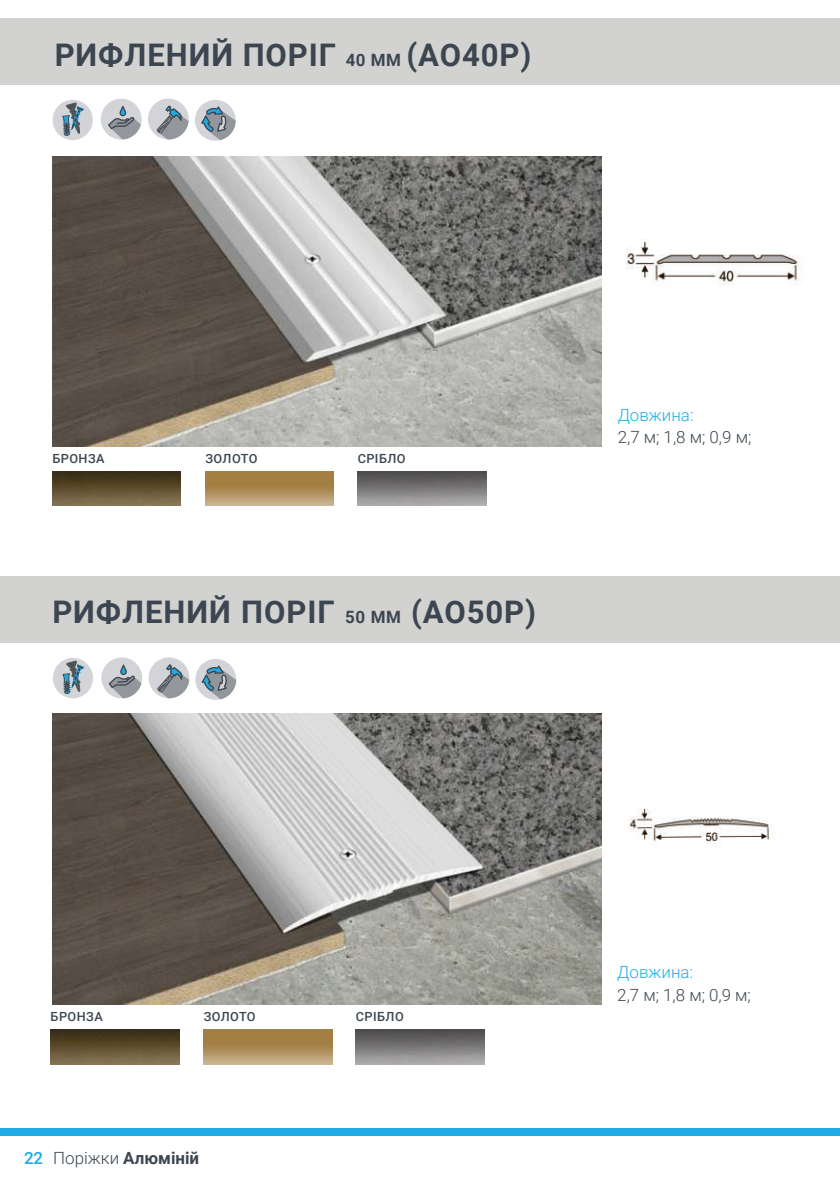
<style>
.page{position:relative;width:840px;height:1191px;background:#fff}
.page>*{position:absolute;margin:0;border:0;box-sizing:border-box;transform-origin:0 0}
.t1{font:700 31.2px "Roboto";letter-spacing:.03em;color:#3c4650}
.t2{font:300 16.8px "Roboto";color:#3c4650}
.t3{font:700 16.8px "Roboto";color:#3c4650}
.t4{font:300 16.8px "Roboto";color:#1fafe5}
.t5{font:500 12.6px "Roboto";letter-spacing:.035em;color:#3c4650}
.s1{font-size:17px}
.s2{font-weight:500;color:#1dace3}
.s3{font-weight:300}
</style>
<div class="page">
<div style="left:0;top:576px;width:839px;height:67px;background:#d2d2d1"></div>
<div style="left:0;top:18px;width:839px;height:66px;background:#d2d2d1"></div>
<img style="left:52px;top:156px;width:549px;height:291px">
<img style="left:357px;top:471px;width:128px;height:34px">
<img style="left:205px;top:471px;width:128px;height:34px">
<img style="left:52px;top:471px;width:129px;height:34px">
<img style="left:625px;top:239px;width:176px;height:46px">
<img style="left:52px;top:713px;width:549px;height:291px">
<img style="left:629px;top:808px;width:141px;height:36px">
<img style="left:355px;top:1029px;width:129px;height:35px">
<img style="left:203px;top:1029px;width:129px;height:35px">
<img style="left:50px;top:1029px;width:129px;height:35px">
<div style="left:101px;top:657px;width:41px;height:41px;background:#d3d4d8;border-radius:50%"></div>
<svg style="left:109px;top:664px;width:33px;height:34px"></svg>
<div style="left:196px;top:659px;width:40px;height:41px;background:#d3d4d8;border-radius:50%"></div>
<svg style="left:201px;top:665px;width:35px;height:35px"></svg>
<div style="left:148px;top:657px;width:41px;height:41px;background:#d3d4d8;border-radius:50%"></div>
<svg style="left:157px;top:664px;width:32px;height:34px"></svg>
<div style="left:53px;top:658px;width:40px;height:40px;background:#d3d4d8;border-radius:50%"></div>
<svg style="left:62px;top:660px;width:22px;height:34px"></svg>
<div style="left:101px;top:99px;width:40px;height:41px;background:#d3d4d8;border-radius:50%"></div>
<svg style="left:108px;top:106px;width:33px;height:34px"></svg>
<div style="left:148px;top:99px;width:41px;height:40px;background:#d3d4d8;border-radius:50%"></div>
<svg style="left:157px;top:105px;width:32px;height:34px"></svg>
<div style="left:195px;top:100px;width:40px;height:41px;background:#d3d4d8;border-radius:50%"></div>
<svg style="left:201px;top:106px;width:34px;height:35px"></svg>
<div style="left:53px;top:100px;width:40px;height:40px;background:#d3d4d8;border-radius:50%"></div>
<svg style="left:62px;top:102px;width:22px;height:34px"></svg>
<div style="left:0;top:1128px;width:839px;height:7px;background:#1dace3"></div>
<p class="t1" style="left:55px;top:42px;width:478px">РИФЛЕНИЙ ПОРІГ <span class="s1">40 ММ</span> (АО40Р)</p>
<p class="t5" style="left:52px;top:453px;width:54px">БРОНЗА</p>
<p class="t5" style="left:205px;top:453px;width:53px">ЗОЛОТО</p>
<p class="t5" style="left:357px;top:453px;width:49px">СРІБЛО</p>
<p class="t1" style="left:52px;top:600px;width:485px">РИФЛЕНИЙ ПОРІГ <span class="s1">50 ММ</span> (АО50Р)</p>
<p class="t4" style="left:617px;top:408px;width:77px">Довжина:</p>
<p class="t2" style="left:617px;top:431px;width:135px">2,7 м; 1,8 м; 0,9 м;</p>
<p class="t5" style="left:51px;top:1012px;width:54px">БРОНЗА</p>
<p class="t5" style="left:204px;top:1012px;width:53px">ЗОЛОТО</p>
<p class="t5" style="left:356px;top:1012px;width:49px">СРІБЛО</p>
<p class="t3" style="left:24px;top:1151px;width:177px"><span class="s2">22</span> <span class="s3">Поріжки</span> Алюміній</p>
<p class="t4" style="left:617px;top:965px;width:77px">Довжина:</p>
<p class="t2" style="left:617px;top:988px;width:135px">2,7 м; 1,8 м; 0,9 м;</p>
</div>
